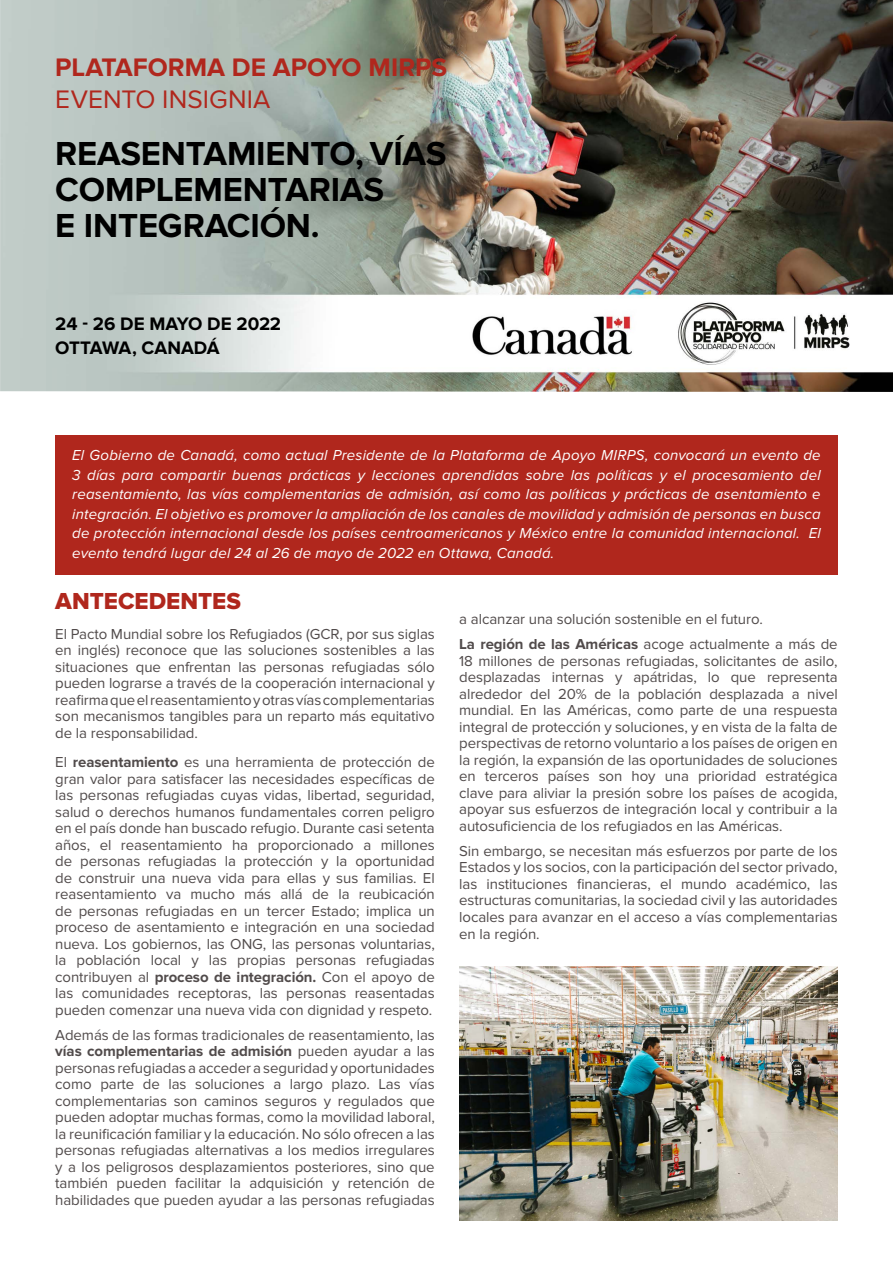
<style>
.page{position:relative;width:893px;height:1263px;background:#fff}
.page>*{position:absolute;margin:0;border:0;box-sizing:border-box;transform-origin:0 0}
.t1{font:700 34.5px/36px "Proxima Nova";letter-spacing:-.005em;color:#000}
.t2{font:700 26.25px "Proxima Nova";color:#b0271d}
.t3{font:26.25px "Proxima Nova";letter-spacing:.005em;color:#b0271d}
.t4{font:24px "Proxima Nova Extrabld";color:#b0271d}
.t5{font:700 18.75px/24px "Proxima Nova";letter-spacing:-.005em;color:#000}
.t6{font:15px/16.5px "Proxima Nova";letter-spacing:-.005em;color:#514b4b;text-align:justify}
.t7{font:italic 15px/19.5px "Proxima Nova";letter-spacing:.01em;color:#fff;text-align:justify}
.s1{font-weight:700}
</style>
<div class="page">
<div style="left:55px;top:435px;width:783px;height:139px;background:#b0271d"></div>
<img style="left:0;top:0;width:893px;height:392px">
<img style="left:459px;top:966px;width:379px;height:254px">
<h2 class="t2" style="left:55px;top:52px;width:394px">PLATAFORMA DE APOYO MIRPS</h2>
<h2 class="t3" style="left:55px;top:84px;width:217px">EVENTO INSIGNIA</h2>
<h1 class="t1" style="left:55px;top:136px;width:393px">REASENTAMIENTO, VÍAS<br>COMPLEMENTARIAS<br>E INTEGRACIÓN.</h1>
<p class="t5" style="left:55px;top:312px;width:227px">24 - 26 DE MAYO DE 2022<br>OTTAWA, CANADÁ</p>
<p class="t7" style="left:72px;top:446px;width:750px">El Gobierno de Canadá, como actual Presidente de la Plataforma de Apoyo MIRPS, convocará un evento de 3 días para compartir buenas prácticas y lecciones aprendidas sobre las políticas y el procesamiento del reasentamiento, las vías complementarias de admisión, así como las políticas y prácticas de asentamiento e integración. El objetivo es promover la ampliación de los canales de movilidad y admisión de personas en busca de protección internacional desde los países centroamericanos y México entre la comunidad internacional. El evento tendrá lugar del 24 al 26 de mayo de 2022 en Ottawa, Canadá.</p>
<h3 class="t4" style="left:55px;top:588px;width:187px">ANTECEDENTES</h3>
<p class="t6" style="left:55px;top:626px;width:381px">El Pacto Mundial sobre los Refugiados (GCR, por sus siglas en inglés) reconoce que las soluciones sostenibles a las situaciones que enfrentan las personas refugiadas sólo pueden lograrse a través de la cooperación internacional y reafirma que el reasentamiento y otras vías complementarias son mecanismos tangibles para un reparto más equitativo de la responsabilidad.</p>
<p class="t6" style="left:55px;top:754px;width:381px">El <span class="s1">reasentamiento</span> es una herramienta de protección de gran valor para satisfacer las necesidades específicas de las personas refugiadas cuyas vidas, libertad, seguridad, salud o derechos humanos fundamentales corren peligro en el país donde han buscado refugio. Durante casi setenta años, el reasentamiento ha proporcionado a millones de personas refugiadas la protección y la oportunidad de construir una nueva vida para ellas y sus familias. El reasentamiento va mucho más allá de la reubicación de personas refugiadas en un tercer Estado; implica un proceso de asentamiento e integración en una sociedad nueva. Los gobiernos, las ONG, las personas voluntarias, la población local y las propias personas refugiadas contribuyen al <span class="s1">proceso de integración.</span> Con el apoyo de las comunidades receptoras, las personas reasentadas pueden comenzar una nueva vida con dignidad y respeto.</p>
<p class="t6" style="left:55px;top:1026px;width:381px">Además de las formas tradicionales de reasentamiento, las <span class="s1">vías complementarias de admisión</span> pueden ayudar a las personas refugiadas a acceder a seguridad y oportunidades como parte de las soluciones a largo plazo. Las vías complementarias son caminos seguros y regulados que pueden adoptar muchas formas, como la movilidad laboral, la reunificación familiar y la educación. No sólo ofrecen a las personas refugiadas alternativas a los medios irregulares y a los peligrosos desplazamientos posteriores, sino que también pueden facilitar la adquisición y retención de habilidades que pueden ayudar a las personas refugiadas</p>
<p class="t6" style="left:459px;top:607px;width:380px;line-height:25px">a alcanzar una solución sostenible en el futuro.<br><span class="s1">La región de las Américas</span> acoge actualmente a más de</p>
<p class="t6" style="left:459px;top:653px;width:380px">18 millones de personas refugiadas, solicitantes de asilo, desplazadas internas y apátridas, lo que representa alrededor del 20% de la población desplazada a nivel mundial. En las Américas, como parte de una respuesta integral de protección y soluciones, y en vista de la falta de perspectivas de retorno voluntario a los países de origen en la región, la expansión de las oportunidades de soluciones en terceros países son hoy una prioridad estratégica clave para aliviar la presión sobre los países de acogida, apoyar sus esfuerzos de integración local y contribuir a la autosuficiencia de los refugiados en las Américas.</p>
<p class="t6" style="left:459px;top:843px;width:380px">Sin embargo, se necesitan más esfuerzos por parte de los Estados y los socios, con la participación del sector privado, las instituciones financieras, el mundo académico, las estructuras comunitarias, la sociedad civil y las autoridades locales para avanzar en el acceso a vías complementarias en la región.</p>
</div>
